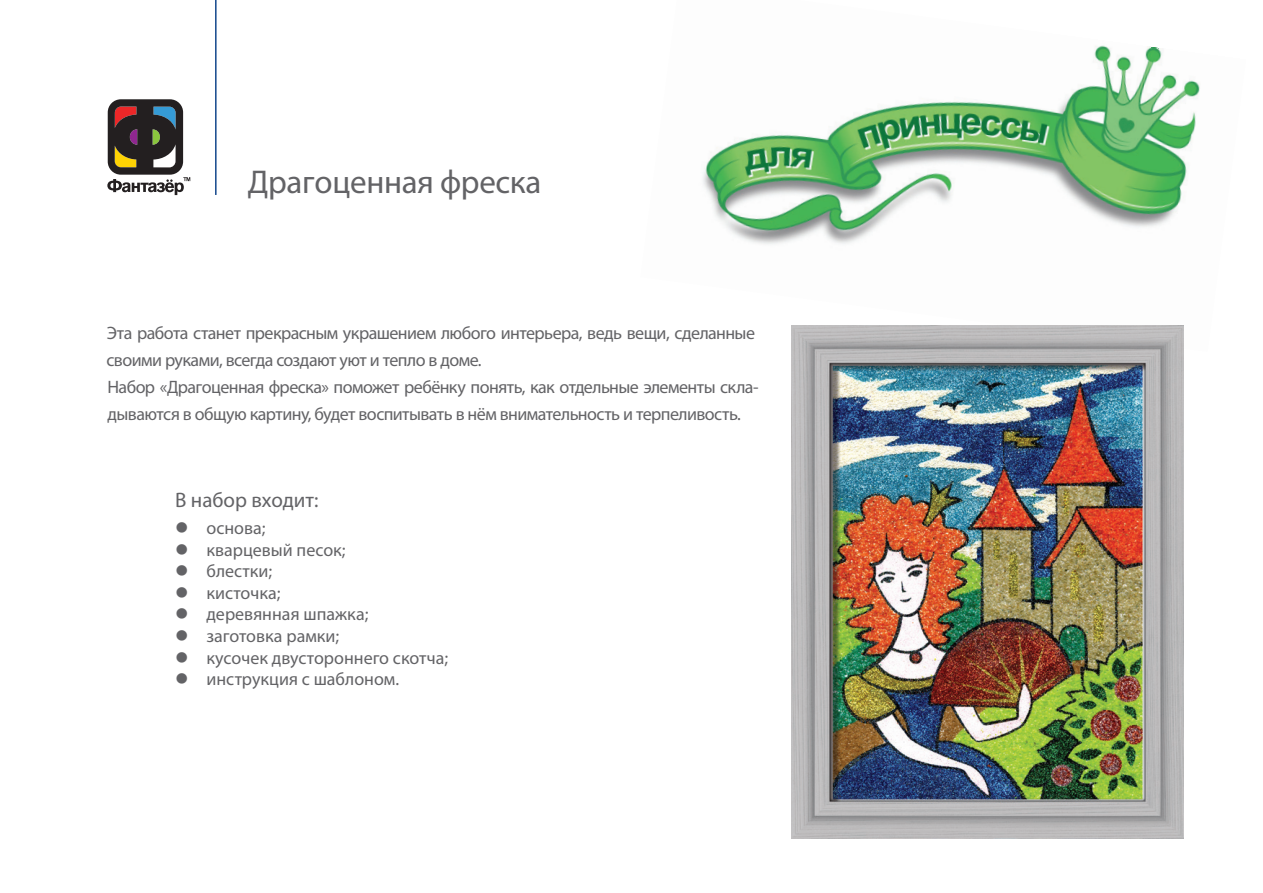
<style>
.page{position:relative;width:1263px;height:893px;background:#fff}
.page>*{position:absolute;margin:0;border:0;box-sizing:border-box;transform-origin:0 0}
.t1{font:33px "Myriad Pro";letter-spacing:-.01em;color:#636366}
.t2{font:21px "Myriad Pro";color:#636366}
.t3{font:18px/27px "Myriad Pro";letter-spacing:-.03em;color:#636366}
.t4{font:18px "Myriad Pro";color:#636366}
</style>
<div class="page">
<svg style="left:107px;top:99px;width:83px;height:96px"></svg>
<hr style="left:215px;top:0;width:2px;height:195px;background:#14488c">
<img style="left:703px;top:45px;width:497px;height:307px">
<img style="left:792px;top:325px;width:392px;height:513px">
<h1 class="t1" style="left:248px;top:161px;width:295px">Драгоценная фреска</h1>
<p class="t3" style="left:107px;top:319px;width:654px">Эта работа станет прекрасным украшением любого интерьера, ведь вещи, сделанные своими руками, всегда создают уют и тепло в доме.<br>Набор «Драгоценная фреска» поможет ребёнку понять, как отдельные элементы скла&shy;дываются в общую картину, будет воспитывать в нём внимательность и терпеливость.</p>
<p class="t2" style="left:175px;top:487px;width:145px">В набор входит:</p>
<p class="t3" style="left:175px;top:514px;width:92px">● основа;</p>
<p class="t4" style="left:175px;top:538px;width:172px">● кварцевый песок;</p>
<p class="t4" style="left:175px;top:560px;width:99px">● блестки;</p>
<p class="t4" style="left:175px;top:582px;width:107px">● кисточка;</p>
<p class="t4" style="left:175px;top:603px;width:195px">● деревянная шпажка;</p>
<p class="t4" style="left:175px;top:625px;width:166px">● заготовка рамки;</p>
<p class="t4" style="left:175px;top:646px;width:275px">● кусочек двустороннего скотча;</p>
<p class="t4" style="left:175px;top:668px;width:226px">● инструкция с шаблоном.</p>
</div>
